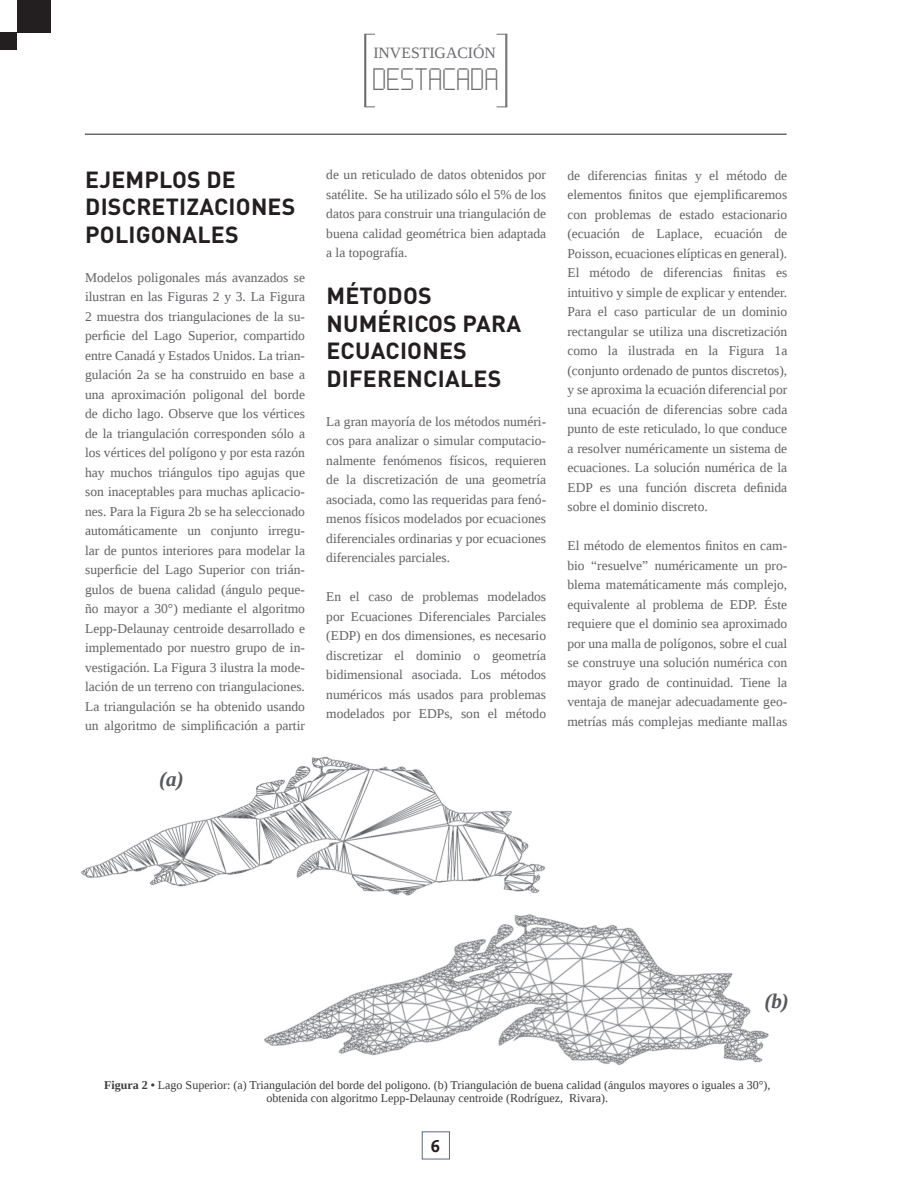
<style>
.page{position:relative;width:915px;height:1191px;background:#fff}
.page>*{position:absolute;margin:0;border:0;box-sizing:border-box;transform-origin:0 0}
.t1{font:25.5px "Post Pixel 7";color:#6c6d70}
.t2{font:700 23.1px/27.3px "DIN Pro";letter-spacing:.01em;color:#231f20}
.t3{font:italic 700 21px "Liberation Serif";color:#57585a}
.t4{font:18px "Scala Sans Bold LF";color:#231f20}
.t5{font:15.75px "Liberation Serif";color:#6c6d70}
.t6{font:13.5px/19.5px "Liberation Serif";color:#636366;text-align:justify}
.t7{font:12px/13.5px "Liberation Serif";color:#3e3e3f;text-align:center}
.s1{font-weight:700}
</style>
<div class="page">
<div style="left:421px;top:1131px;width:28px;height:28px;border:1px solid #5a6886"></div>
<div style="left:0;top:33px;width:17px;height:17px;background:#231f20"></div>
<div style="left:17px;top:0;width:33px;height:33px;background:#231f20"></div>
<hr style="left:85px;top:134px;width:701px;height:1px;background:#231f20">
<div style="left:496px;top:34px;width:11px;height:73px;border:1px solid #6c6d70"></div>
<hr style="left:364px;top:34px;width:2px;height:73px;background:#6c6d70">
<hr style="left:505px;top:34px;width:1px;height:73px;background:#6c6d70">
<img style="left:81px;top:756px;width:465px;height:140px">
<img style="left:264px;top:914px;width:505px;height:151px">
<p class="t5" style="left:373px;top:42px;width:124px">INVESTIGACIÓN</p>
<h1 class="t1" style="left:373px;top:62px;width:128px">DESTACADA</h1>
<h2 class="t2" style="left:85px;top:165px;width:212px">EJEMPLOS DE<br>DISCRETIZACIONES<br>POLIGONALES</h2>
<p class="t6" style="left:85px;top:267px;width:221px">Modelos poligonales más avanzados se ilustran en las Figuras 2 y 3. La Figura 2 muestra dos triangulaciones de la su&shy;perficie del Lago Superior, compartido entre Canadá y Estados Unidos. La trian&shy;gulación 2a se ha construido en base a una aproximación poligonal del borde de dicho lago. Observe que los vértices de la triangulación corresponden sólo a los vértices del polígono y por esta razón hay muchos triángulos tipo agujas que son inaceptables para muchas aplicacio&shy;nes. Para la Figura 2b se ha seleccionado automáticamente un conjunto irregu&shy;lar de puntos interiores para modelar la superficie del Lago Superior con trián&shy;gulos de buena calidad (ángulo peque&shy;ño mayor a 30°) mediante el algoritmo Lepp-Delaunay centroide desarrollado e implementado por nuestro grupo de in&shy;vestigación. La Figura 3 ilustra la mode&shy;lación de un terreno con triangulaciones.<br>La triangulación se ha obtenido usando un algoritmo de simplificación a partir</p>
<h3 class="t3" style="left:159px;top:765px;width:26px">(a)</h3>
<p class="t6" style="left:326px;top:165px;width:221px">de un reticulado de datos obtenidos por satélite. Se ha utilizado sólo el 5% de los datos para construir una triangulación de buena calidad geométrica bien adaptada a la topografía.</p>
<h2 class="t2" style="left:326px;top:281px;width:196px">M ÉTODOS<br>NUMÉRICOS PARA<br>ECUACIONES<br>DIFERENCIALES</h2>
<p class="t6" style="left:326px;top:411px;width:221px">La gran mayoría de los métodos numéri&shy;cos para analizar o simular computacio&shy;nalmente fenómenos físicos, requieren de la discretización de una geometría asociada, como las requeridas para fenó&shy;menos físicos modelados por ecuaciones diferenciales ordinarias y por ecuaciones diferenciales parciales.</p>
<p class="t6" style="left:326px;top:587px;width:221px">En el caso de problemas modelados por Ecuaciones Diferenciales Parciales (EDP) en dos dimensiones, es necesario discretizar el dominio o geometría bidimensional asociada. Los métodos numéricos más usados para problemas modelados por EDPs, son el método</p>
<p class="t6" style="left:567px;top:165px;width:221px">de diferencias finitas y el método de elementos finitos que ejemplificaremos con problemas de estado estacionario (ecuación de Laplace, ecuación de Poisson, ecuaciones elípticas en general).<br>El método de diferencias finitas es intuitivo y simple de explicar y entender.<br>Para el caso particular de un dominio rectangular se utiliza una discretización como la ilustrada en la Figura 1a (conjunto ordenado de puntos discretos), y se aproxima la ecuación diferencial por una ecuación de diferencias sobre cada punto de este reticulado, lo que conduce a resolver numéricamente un sistema de ecuaciones. La solución numérica de la EDP es una función discreta definida sobre el dominio discreto.</p>
<p class="t6" style="left:567px;top:535px;width:221px">El método de elementos finitos en cam&shy;bio “resuelve” numéricamente un pro&shy;blema matemáticamente más complejo, equivalente al problema de EDP. Éste requiere que el dominio sea aproximado por una malla de polígonos, sobre el cual se construye una solución numérica con mayor grado de continuidad. Tiene la ventaja de manejar adecuadamente geo&shy;metrías más complejas mediante mallas</p>
<h3 class="t3" style="left:764px;top:987px;width:26px">(b)</h3>
<p class="t7" style="left:104px;top:1078px;width:667px"><span class="s1">Figura 2 •</span> Lago Superior: (a) Triangulación del borde del polígono. (b) Triangulación de buena calidad (ángulos mayores o iguales a 30°), obtenida con algoritmo Lepp-Delaunay centroide (Rodríguez, Rivara).</p>
<h3 class="t4" style="left:431px;top:1136px;width:10px">6</h3>
</div>
